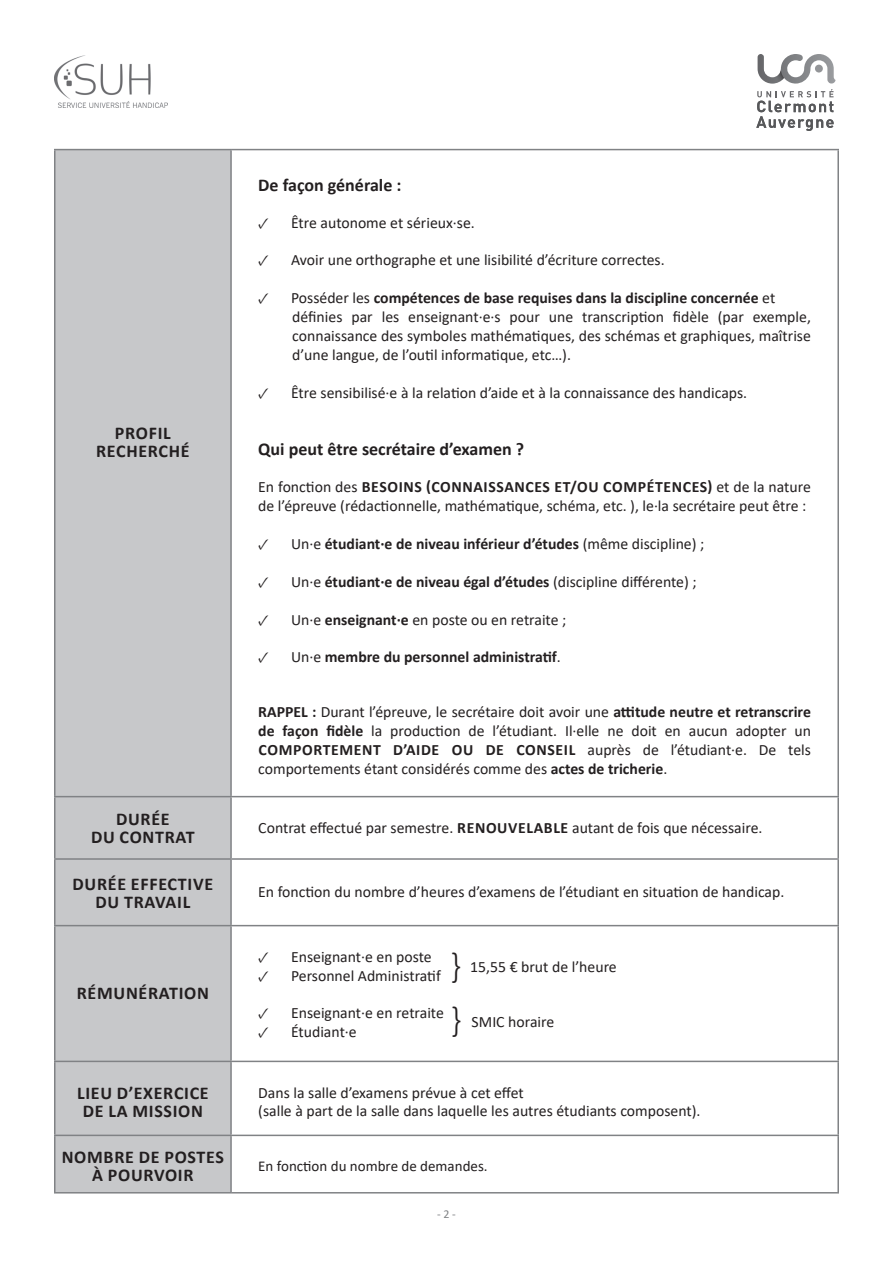
<style>
.page{position:relative;width:893px;height:1263px;background:#fff}
.page>*{position:absolute;margin:0;border:0;box-sizing:border-box;transform-origin:0 0}
.t1{font:300 36px "Calibri";color:#231f20}
.t2{font:700 18px/18px "Calibri";letter-spacing:.04em;color:#231f20;text-align:center}
.t3{font:700 18px "Calibri";color:#231f20}
.t4{font:15.75px/18.9px "Calibri";color:#231f20;text-align:justify}
.t5{font:700 15.75px "Calibri";color:#231f20}
.t6{font:15px "Calibri";color:#231f20}
.t7{font:12px "Calibri";color:#808285}
.s1{font-family:"Minion Pro";font-weight:700}
.s2{font-family:"Minion Pro"}
.s3{font-weight:400}
.s4{font-weight:700}
</style>
<div class="page">
<div style="left:56px;top:150px;width:174px;height:1042px;background:#c7c8ca"></div>
<hr style="left:54px;top:149px;width:177px;height:1px;background:#808285">
<hr style="left:54px;top:150px;width:2px;height:646px;background:#808285">
<hr style="left:231px;top:149px;width:608px;height:1px;background:#808285">
<hr style="left:230px;top:150px;width:2px;height:646px;background:#808285">
<hr style="left:837px;top:150px;width:2px;height:646px;background:#808285">
<hr style="left:54px;top:796px;width:177px;height:1px;background:#808285">
<hr style="left:54px;top:797px;width:2px;height:61px;background:#808285">
<hr style="left:231px;top:796px;width:608px;height:1px;background:#808285">
<hr style="left:230px;top:797px;width:2px;height:61px;background:#808285">
<hr style="left:837px;top:797px;width:2px;height:61px;background:#808285">
<hr style="left:54px;top:858px;width:177px;height:2px;background:#808285">
<hr style="left:54px;top:860px;width:2px;height:65px;background:#808285">
<hr style="left:231px;top:858px;width:608px;height:2px;background:#808285">
<hr style="left:230px;top:860px;width:2px;height:65px;background:#808285">
<hr style="left:837px;top:860px;width:2px;height:65px;background:#808285">
<hr style="left:54px;top:925px;width:177px;height:1px;background:#808285">
<hr style="left:54px;top:926px;width:2px;height:135px;background:#808285">
<hr style="left:231px;top:925px;width:608px;height:1px;background:#808285">
<hr style="left:230px;top:926px;width:2px;height:135px;background:#808285">
<hr style="left:837px;top:926px;width:2px;height:135px;background:#808285">
<hr style="left:54px;top:1061px;width:177px;height:1px;background:#808285">
<hr style="left:54px;top:1062px;width:2px;height:72px;background:#808285">
<hr style="left:231px;top:1061px;width:608px;height:1px;background:#808285">
<hr style="left:230px;top:1062px;width:2px;height:72px;background:#808285">
<hr style="left:837px;top:1062px;width:2px;height:72px;background:#808285">
<hr style="left:54px;top:1134px;width:177px;height:2px;background:#808285">
<hr style="left:54px;top:1136px;width:2px;height:56px;background:#808285">
<hr style="left:231px;top:1134px;width:608px;height:2px;background:#808285">
<hr style="left:230px;top:1136px;width:2px;height:56px;background:#808285">
<hr style="left:837px;top:1136px;width:2px;height:56px;background:#808285">
<hr style="left:54px;top:1192px;width:177px;height:1px;background:#808285">
<hr style="left:231px;top:1192px;width:608px;height:1px;background:#808285">
<img style="left:54px;top:56px;width:114px;height:51px">
<svg style="left:756px;top:54px;width:79px;height:77px"></svg>
<p class="t2" style="left:115px;top:424px;width:57px">PROFIL</p>
<p class="t2" style="left:96px;top:442px;width:95px">RECHERCHÉ</p>
<p class="t2" style="left:116px;top:810px;width:55px">DURÉE</p>
<p class="t2" style="left:91px;top:828px;width:105px">DU CONTRAT</p>
<p class="t3" style="left:258px;top:172px;width:145px">De façon générale :</p>
<p class="t4" style="left:258px;top:212px;width:218px"><span class="s1">✓</span> Être autonome et sérieux·se.</p>
<p class="t4" style="left:258px;top:250px;width:408px"><span class="s1">✓</span> Avoir une orthographe et une lisibilité d’écriture correctes.</p>
<p class="t5" style="left:258px;top:287px;width:518px"><span class="s2">✓</span> <span class="s3">Posséder les</span> compétences de base requises dans la discipline concernée <span class="s3">et</span></p>
<p class="t4" style="left:292px;top:307px;width:520px">définies par les enseignant·e·s pour une transcription fidèle (par exemple, connaissance des symboles mathématiques, des schémas et graphiques, maîtrise d’une langue, de l’outil informatique, etc…).</p>
<p class="t4" style="left:258px;top:383px;width:490px"><span class="s1">✓</span> Être sensibilisé·e à la relation d’aide et à la connaissance des handicaps.</p>
<p class="t3" style="left:258px;top:437px;width:267px">Qui peut être secrétaire d’examen ?</p>
<p class="t4" style="left:258px;top:477px;width:554px">En fonction des <span class="s4">BESOINS (CONNAISSANCES ET/OU COMPÉTENCES)</span> et de la nature de l’épreuve (rédactionnelle, mathématique, schéma, etc. ), le·la secrétaire peut être :</p>
<p class="t5" style="left:258px;top:533px;width:448px"><span class="s2">✓</span> <span class="s3">Un·e</span> étudiant·e de niveau inférieur d’études <span class="s3">(même discipline) ;</span></p>
<p class="t5" style="left:258px;top:570px;width:440px"><span class="s2">✓</span> <span class="s3">Un·e</span> étudiant·e de niveau égal d’études <span class="s3">(discipline différente) ;</span></p>
<p class="t4" style="left:258px;top:609px;width:310px"><span class="s1">✓</span> Un·e <span class="s4">enseignant·e</span> en poste ou en retraite ;</p>
<p class="t5" style="left:258px;top:646px;width:304px"><span class="s2">✓</span> <span class="s3">Un·e</span> membre du personnel administratif<span class="s3">.</span></p>
<p class="t4" style="left:258px;top:702px;width:554px"><span class="s4">RAPPEL :</span> Durant l’épreuve, le secrétaire doit avoir une <span class="s4">attitude neutre et retranscrire de façon fidèle</span> la production de l’étudiant. Il·elle ne doit en aucun adopter un <span class="s4">COMPORTEMENT D’AIDE OU DE CONSEIL</span> auprès de l’étudiant·e. De tels comportements étant considérés comme des <span class="s4">actes de tricherie</span>.</p>
<p class="t4" style="left:258px;top:818px;width:506px">Contrat effectué par semestre. <span class="s4">RENOUVELABLE</span> autant de fois que nécessaire.</p>
<p class="t2" style="left:73px;top:874px;width:142px">DURÉE EFFECTIVE<br>DU TRAVAIL</p>
<p class="t4" style="left:258px;top:882px;width:528px">En fonction du nombre d’heures d’examens de l’étudiant en situation de handicap.</p>
<p class="t2" style="left:77px;top:984px;width:134px">RÉMUNÉRATION</p>
<p class="t4" style="left:258px;top:947px;width:175px"><span class="s1">✓</span> Enseignant·e en poste</p>
<p class="t4" style="left:258px;top:965px;width:184px"><span class="s1">✓</span> Personnel Administratif</p>
<p class="t4" style="left:258px;top:1003px;width:187px"><span class="s1">✓</span> Enseignant·e en retraite</p>
<p class="t4" style="left:258px;top:1022px;width:100px"><span class="s1">✓</span> Étudiant·e</p>
<p class="t1" style="left:450px;top:944px;width:12px">}</p>
<p class="t1" style="left:450px;top:999px;width:12px">}</p>
<p class="t4" style="left:470px;top:957px;width:148px">15,55 € brut de l’heure</p>
<p class="t4" style="left:472px;top:1012px;width:84px">SMIC horaire</p>
<p class="t2" style="left:77px;top:1084px;width:133px">LIEU D’EXERCICE<br>DE LA MISSION</p>
<p class="t4" style="left:258px;top:1082px;width:267px">Dans la salle d’examens prévue à cet effet</p>
<p class="t4" style="left:258px;top:1101px;width:444px">(salle à part de la salle dans laquelle les autres étudiants composent).</p>
<p class="t2" style="left:62px;top:1147px;width:164px">NOMBRE DE POSTES<br>À POURVOIR</p>
<p class="t6" style="left:258px;top:1155px;width:231px">En fonction du nombre de demandes.</p>
<p class="t7" style="left:437px;top:1205px;width:20px">- 2 -</p>
</div>
